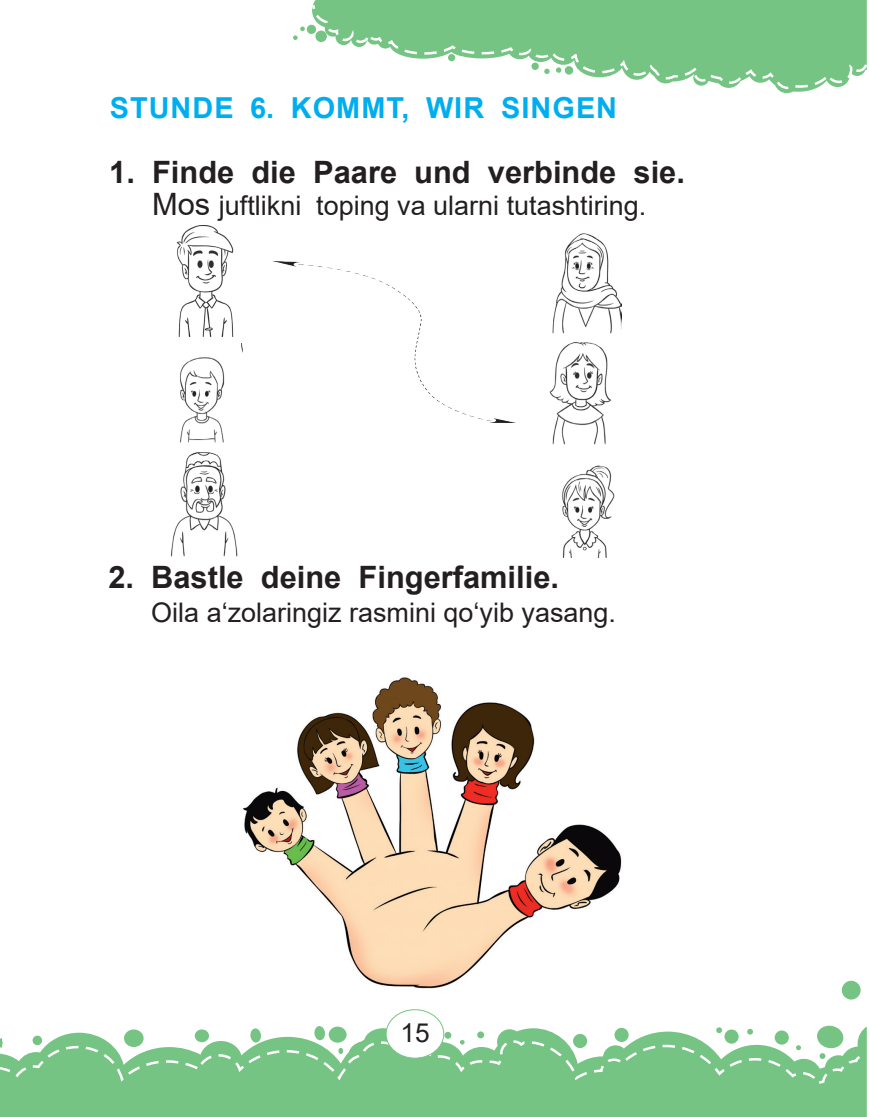
<style>
.page{position:relative;width:869px;height:1117px;background:#fff}
.page>*{position:absolute;margin:0;border:0;box-sizing:border-box;transform-origin:0 0}
.t1{font:700 30.8px "Arial";color:#231f20}
.t2{font:700 28.88px "Arial";letter-spacing:.035em;color:#00aeef}
.t3{font:26.95px "Arial";color:#231f20}
.t4{font:26.25px "Arial";color:#231f20}
.s1{font-size:30.8px}
</style>
<div class="page">
<svg style="left:4px;top:980px;width:862px;height:136px"></svg>
<svg style="left:4px;top:1036px;width:863px;height:49px"></svg>
<div style="left:307px;top:25px;width:9px;height:9px;background:#76c484;border-radius:50%"></div>
<svg style="left:293px;top:26px;width:12px;height:14px"></svg>
<svg style="left:313px;top:0;width:553px;height:93px;fill:#76c484"></svg>
<svg style="left:311px;top:3px;width:556px;height:87px"></svg>
<div style="left:386px;top:1009px;width:57px;height:48px;background:#fff;border-radius:50%"></div>
<div style="left:385px;top:1008px;width:59px;height:50px;border:1px solid #76c484;border-radius:50%"></div>
<svg style="left:0;top:1038px;width:4px;height:78px"></svg>
<img style="left:176px;top:226px;width:67px;height:216px">
<img style="left:171px;top:452px;width:67px;height:105px">
<img style="left:549px;top:342px;width:62px;height:103px">
<img style="left:552px;top:233px;width:69px;height:101px">
<img style="left:562px;top:465px;width:53px;height:92px">
<img style="left:237px;top:677px;width:395px;height:317px">
<img style="left:273px;top:261px;width:239px;height:161px">
<p class="t2" style="left:110px;top:88px;width:508px">STUNDE 6. KOMMT, WIR SINGEN</p>
<p class="t1" style="left:109px;top:150px;width:577px">1. Finde die Paare und verbinde sie.</p>
<p class="t3" style="left:152px;top:187px;width:495px"><span class="s1">Mos</span> juftlikni toping va ularni tutashtiring.</p>
<p class="t1" style="left:108px;top:556px;width:452px">2. Bastle deine Fingerfamilie.</p>
<p class="t3" style="left:151px;top:594px;width:466px">Oila a‘zolaringiz rasmini qo‘yib yasang.</p>
<p class="t4" style="left:400px;top:1014px;width:31px">15</p>
</div>
